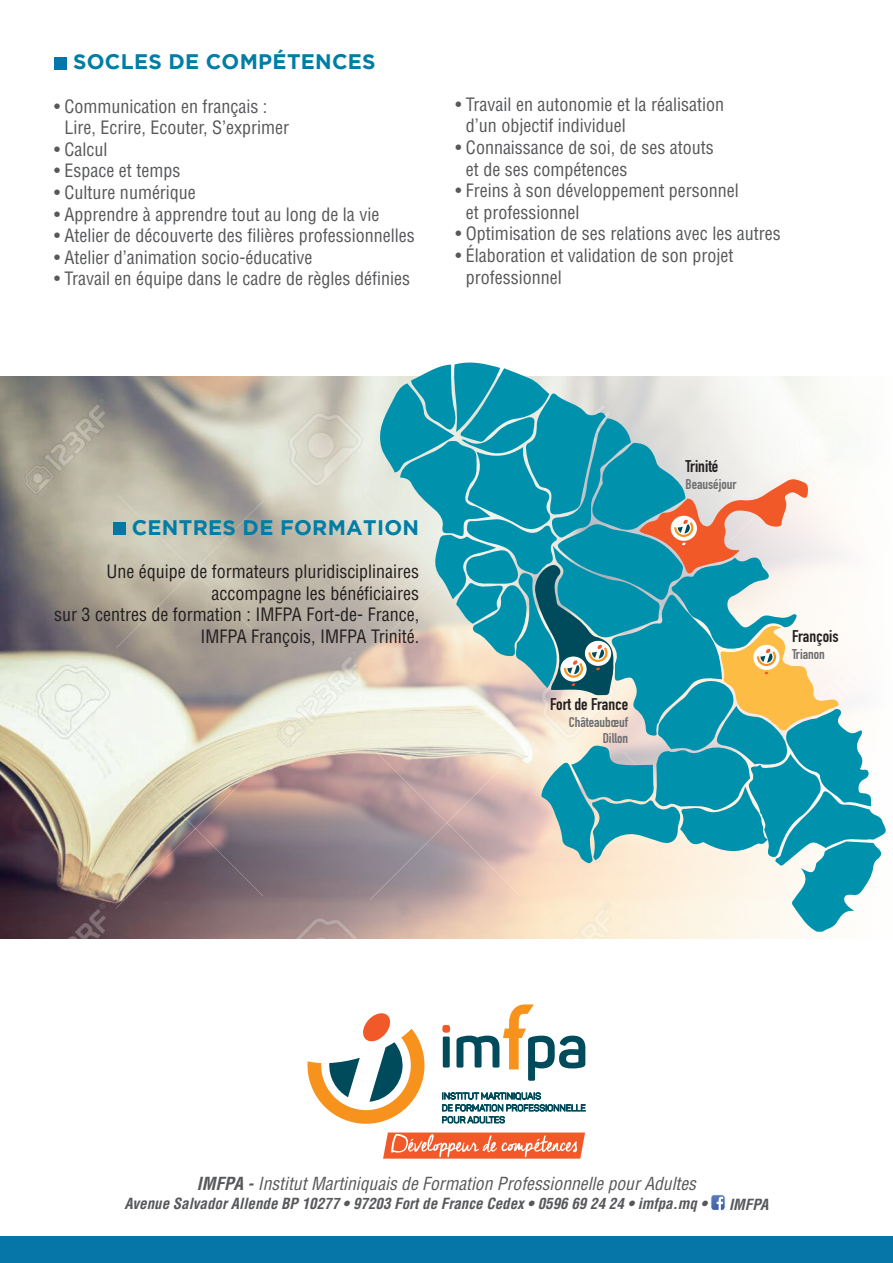
<style>
.page{position:relative;width:893px;height:1263px;background:#fff}
.page>*{position:absolute;margin:0;border:0;box-sizing:border-box;transform-origin:0 0}
.t1{font:700 21px "Gotham";letter-spacing:.015em;color:#007da5}
.t2{font:condensed 18px/21.6px "Helvetica LT Std";color:#57585a}
.t3{font:condensed 18px/21.6px "Helvetica LT Std";color:#231f20;text-align:right}
.t4{font:italic condensed 17.55px "Helvetica LT Std";color:#57585a}
.t5{font:700 16.8px "DIN Condensed";color:#231f20;scale:1.05 1}
.t6{font:italic 700 condensed 15px "Helvetica LT Std";color:#57585a}
.t7{font:700 13.95px/16.8px "DIN Condensed";color:#6c6d70;text-align:right;scale:1.05 1}
.s1{font-weight:700}
</style>
<div class="page">
<img style="left:0;top:376px;width:812px;height:562px">
<div style="left:54px;top:57px;width:13px;height:12px;background:#0576a7"></div>
<div style="left:113px;top:522px;width:12px;height:13px;background:#0576a7"></div>
<svg style="left:380px;top:362px;width:506px;height:570px"></svg>
<div style="left:443px;top:1036px;width:7px;height:31px;background:#004b5b;border-radius:2px"></div>
<svg style="left:456px;top:1004px;width:129px;height:77px"></svg>
<div style="left:442px;top:1025px;width:8px;height:8px;background:#f15929;border-radius:4px"></div>
<svg style="left:442px;top:1092px;width:144px;height:31px"></svg>
<svg style="left:307px;top:1013px;width:118px;height:111px"></svg>
<svg style="left:383px;top:1132px;width:202px;height:26px;background:#f37c56"></svg>
<div style="left:711px;top:1194px;width:14px;height:16px;border:1px solid #fff;border-radius:3px"></div>
<svg style="left:711px;top:1195px;width:14px;height:15px"></svg>
<div style="left:0;top:1237px;width:893px;height:26px;background:#0576a7"></div>
<p class="t1" style="left:73px;top:50px;width:304px">SOCLES DE COMPÉTENCES</p>
<p class="t2" style="left:64px;top:95px;width:226px;text-indent:-10px">• Communication en français :<br>Lire, Ecrire, Ecouter, S’exprimer</p>
<p class="t2" style="left:54px;top:138px;width:55px">• Calcul</p>
<p class="t2" style="left:54px;top:160px;width:128px">• Espace et temps</p>
<p class="t2" style="left:54px;top:181px;width:143px">• Culture numérique</p>
<p class="t2" style="left:54px;top:203px;width:327px">• Apprendre à apprendre tout au long de la vie</p>
<p class="t2" style="left:54px;top:225px;width:362px">• Atelier de découverte des filières professionnelles</p>
<p class="t2" style="left:54px;top:246px;width:260px">• Atelier d’animation socio-éducative</p>
<p class="t2" style="left:54px;top:268px;width:357px">• Travail en équipe dans le cadre de règles définies</p>
<p class="t2" style="left:466px;top:93px;width:260px;text-indent:-10px">• Travail en autonomie et la réalisation d’un objectif individuel</p>
<p class="t2" style="left:466px;top:136px;width:249px;text-indent:-10px">• Connaissance de soi, de ses atouts et de ses compétences</p>
<p class="t2" style="left:466px;top:180px;width:274px;text-indent:-10px">• Freins à son développement personnel et professionnel</p>
<p class="t2" style="left:455px;top:223px;width:327px">• Optimisation de ses relations avec les autres</p>
<p class="t2" style="left:466px;top:244px;width:269px;text-indent:-10px">• Élaboration et validation de son projet professionnel</p>
<p class="t1" style="left:132px;top:515px;width:289px">CENTRES DE FORMATION</p>
<p class="t3" style="left:54px;top:561px;width:367px">Une équipe de formateurs pluridisciplinaires accompagne les bénéficiaires<br>sur 3 centres de formation : IMFPA Fort-de- France, IMFPA François, IMFPA Trinité.</p>
<p class="t5" style="left:550px;top:693px;width:76px">Fort de France</p>
<p class="t7" style="left:569px;top:713px;width:58px">Châteaubœuf<br>Dillon</p>
<p class="t5" style="left:685px;top:455px;width:33px">Trinité</p>
<p class="t7" style="left:685px;top:476px;width:50px">Beauséjour</p>
<p class="t5" style="left:792px;top:625px;width:46px">François</p>
<p class="t7" style="left:792px;top:646px;width:33px">Trianon</p>
<p class="t4" style="left:197px;top:1173px;width:501px"><span class="s1">IMFPA -</span> Institut Martiniquais de Formation Professionnelle pour Adultes</p>
<p class="t6" style="left:124px;top:1194px;width:584px">Avenue Salvador Allende BP 10277 • 97203 Fort de France Cedex • 0596 69 24 24 • imfpa.mq •</p>
<p class="t6" style="left:729px;top:1195px;width:41px">IMFPA</p>
</div>
